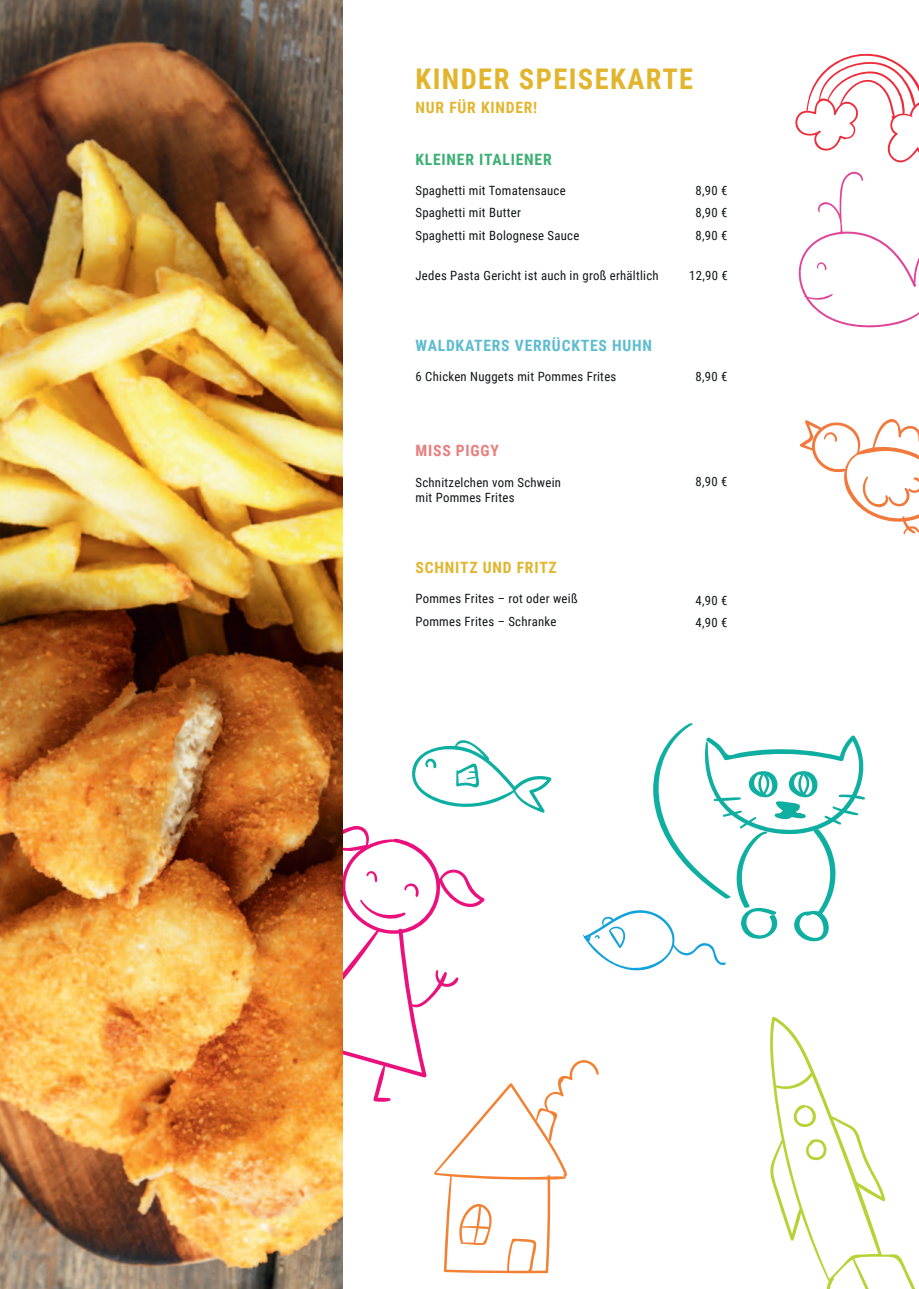
<style>
.page{position:relative;width:919px;height:1289px;background:#fff}
.page>*{position:absolute;margin:0;border:0;box-sizing:border-box;transform-origin:0 0}
.t1{font:700 28.5px "Roboto Condensed";letter-spacing:.05em;color:#e2b52d}
.t2{font:700 15.6px "Roboto Condensed";letter-spacing:.05em;color:#e2b52d}
.t3{font:700 15.6px "Roboto Condensed";letter-spacing:.05em;color:#5dbcd0}
.t4{font:700 15.6px "Roboto Condensed";letter-spacing:.05em;color:#3bb073}
.t5{font:700 15.6px "Roboto Condensed";letter-spacing:.05em;color:#e97e7e}
.t6{font:12.75px/22.5px "Roboto Condensed";letter-spacing:.02em;color:#121617}
</style>
<div class="page">
<svg style="left:795px;top:53px;width:123px;height:275px"></svg>
<svg style="left:342px;top:820px;width:142px;height:282px"></svg>
<svg style="left:360px;top:870px;width:59px;height:53px"></svg>
<svg style="left:412px;top:740px;width:139px;height:73px"></svg>
<svg style="left:770px;top:1016px;width:145px;height:272px"></svg>
<svg style="left:799px;top:419px;width:119px;height:115px"></svg>
<svg style="left:433px;top:1058px;width:165px;height:215px"></svg>
<img style="left:0;top:0;width:342px;height:1288px">
<svg style="left:583px;top:723px;width:282px;height:248px"></svg>
<h1 class="t1" style="left:415px;top:67px;width:279px">KINDER SPEISEKARTE</h1>
<p class="t2" style="left:415px;top:100px;width:123px">NUR FÜR KINDER!</p>
<p class="t4" style="left:415px;top:152px;width:138px">KLEINER ITALIENER</p>
<p class="t6" style="left:415px;top:180px;width:165px">Spaghetti mit Tomatensauce<br>Spaghetti mit Butter<br>Spaghetti mit Bolognese Sauce</p>
<p class="t6" style="left:415px;top:265px;width:245px">Jedes Pasta Gericht ist auch in groß erhältlich</p>
<p class="t3" style="left:415px;top:338px;width:238px">WALDKATERS VERRÜCKTES HUHN</p>
<p class="t6" style="left:415px;top:366px;width:202px">6 Chicken Nuggets mit Pommes Frites</p>
<p class="t5" style="left:415px;top:444px;width:85px">MISS PIGGY</p>
<p class="t6" style="left:415px;top:476px;width:147px;line-height:15px">Schnitzelchen vom Schwein mit Pommes Frites</p>
<p class="t2" style="left:415px;top:561px;width:143px">SCHNITZ UND FRITZ</p>
<p class="t6" style="left:415px;top:588px;width:164px">Pommes Frites – rot oder weiß<br>Pommes Frites – Schranke</p>
<p class="t6" style="left:695px;top:180px;width:33px;text-align:justify">8,90 € 8,90 € 8,90 €</p>
<p class="t6" style="left:689px;top:265px;width:40px">12,90 €</p>
<p class="t6" style="left:695px;top:366px;width:33px">8,90 €</p>
<p class="t6" style="left:695px;top:471px;width:33px">8,90 €</p>
<p class="t6" style="left:695px;top:590px;width:33px">4,90 €<br>4,90 €</p>
</div>
